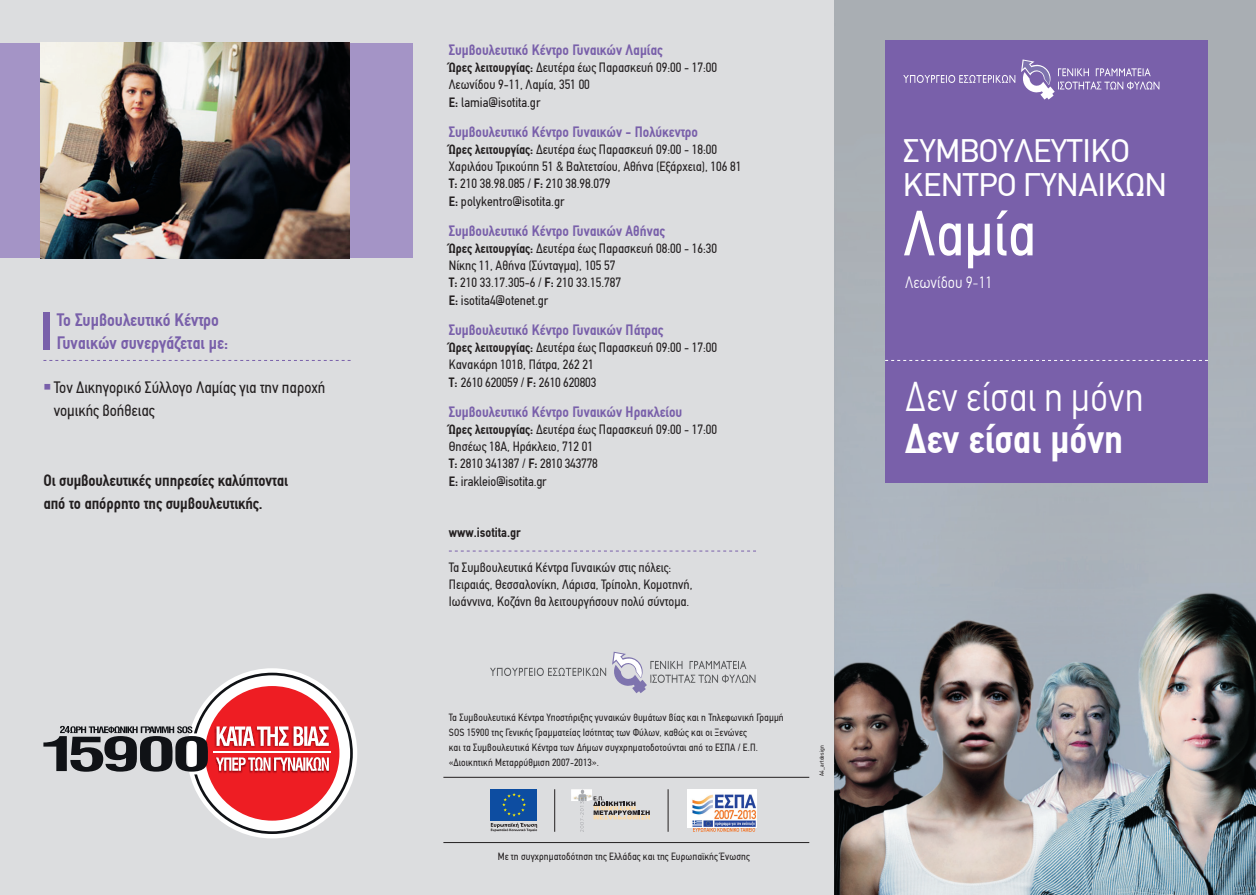
<style>
.page{position:relative;width:1256px;height:895px;background:#fff}
.page>*{position:absolute;margin:0;border:0;box-sizing:border-box;transform-origin:0 0}
.t1{font:condensed 64.05px "PF Din Text";color:#fff}
.t2{font:300 condensed 41.55px "PF Din Text";color:#fff}
.t3{font:700 condensed 41.55px "PF Din Text";color:#fff}
.t4{font:32.55px/34.5px "PF Din Text";color:#fff}
.t5{font:700 condensed 18px/22.5px "PF Din Text";color:#7960aa}
.t6{font:700 condensed 16.5px/23.2px "PF Din Text";letter-spacing:-.005em;color:#231f20}
.t7{font:condensed 16.5px/23.2px "PF Din Text";color:#231f20}
.t8{font:300 condensed 16.5px "PF Din Text";color:#fff}
.t9{font:700 condensed 15px "PF Din Text";color:#7960aa}
.t10{font:condensed 13.5px/17.2px "PF Din Text";color:#231f20}
.t11{font:700 condensed 13.5px "PF Din Text";color:#231f20}
.t12{font:condensed 10.5px/15px "PF Din Text";letter-spacing:.01em;color:#231f20}
.t13{font:condensed 6px "PF Din Text";letter-spacing:.03em;color:#231f20}
.s1{font-weight:700}
</style>
<div class="page">
<div style="left:0;top:0;width:1255px;height:894px;background:#dcdddf"></div>
<img style="left:834px;top:0;width:421px;height:894px">
<div style="left:885px;top:41px;width:322px;height:442px;background:#7960aa"></div>
<div style="left:0;top:44px;width:413px;height:214px;background:#a494c6"></div>
<div style="left:43px;top:313px;width:7px;height:37px;background:#7960aa"></div>
<svg style="left:43px;top:672px;width:310px;height:162px"></svg>
<hr style="left:213px;top:751px;width:117px;height:1px;background:#fff">
<svg style="left:43px;top:360px;width:307px;height:1px"></svg>
<svg style="left:903px;top:59px;width:256px;height:41px"></svg>
<svg style="left:885px;top:360px;width:322px;height:1px"></svg>
<svg style="left:449px;top:550px;width:307px;height:1px"></svg>
<svg style="left:693px;top:827px;width:62px;height:4px"></svg>
<img style="left:687px;top:789px;width:69px;height:38px">
<img style="left:571px;top:789px;width:21px;height:12px">
<svg style="left:580px;top:801px;width:3px;height:30px"></svg>
<svg style="left:593px;top:796px;width:56px;height:23px"></svg>
<div style="left:491px;top:789px;width:46px;height:31px;background:#0d4da1"></div>
<svg style="left:502px;top:793px;width:24px;height:23px"></svg>
<svg style="left:491px;top:822px;width:46px;height:9px"></svg>
<hr style="left:554px;top:789px;width:1px;height:42px;background:#231f20">
<hr style="left:667px;top:789px;width:1px;height:42px;background:#231f20">
<hr style="left:443px;top:777px;width:366px;height:1px;background:#231f20">
<hr style="left:443px;top:842px;width:366px;height:1px;background:#231f20">
<svg style="left:490px;top:667px;width:116px;height:9px"></svg>
<svg style="left:612px;top:651px;width:143px;height:42px"></svg>
<img style="left:41px;top:43px;width:309px;height:215px">
<h3 class="t5" style="left:57px;top:309px;width:173px">Το Συμβουλευτικό Κέντρο<br>Γυναικών συνεργάζεται με:</h3>
<p class="t7" style="left:54px;top:376px;width:273px;text-indent:-10px"><sup>■</sup> Τον Δικηγορικό Σύλλογο Λαμίας για την παροχή νομικής βοήθειας</p>
<p class="t6" style="left:43px;top:469px;width:246px">Οι συμβουλευτικές υπηρεσίες καλύπτονται από το απόρρητο της συμβουλευτικής.</p>
<p class="t9" style="left:449px;top:41px;width:215px">Συμβουλευτικό Κέντρο Γυναικών Λαμίας</p>
<p class="t10" style="left:449px;top:59px;width:270px"><span class="s1">Ώρες λειτουργίας:</span> Δευτέρα έως Παρασκευή 09:00 - 17:00<br>Λεωνίδου 9-11, Λαμία, 351 00<br><span class="s1">E:</span> lamia@isotita.gr</p>
<p class="t9" style="left:449px;top:123px;width:250px">Συμβουλευτικό Κέντρο Γυναικών - Πολύκεντρο</p>
<p class="t10" style="left:449px;top:141px;width:294px"><span class="s1">Ώρες λειτουργίας:</span> Δευτέρα έως Παρασκευή 09:00 - 18:00<br>Χαριλάου Τρικούπη 51 &amp; Βαλτετσίου, Αθήνα (Εξάρχεια), 106 81<br><span class="s1">Τ:</span> 210 38.98.085 / <span class="s1">F:</span> 210 38.98.079<br><span class="s1">E:</span> polykentro@isotita.gr</p>
<p class="t9" style="left:449px;top:222px;width:217px">Συμβουλευτικό Κέντρο Γυναικών Αθήνας</p>
<p class="t10" style="left:449px;top:240px;width:270px"><span class="s1">Ώρες λειτουργίας:</span> Δευτέρα έως Παρασκευή 08:00 - 16:30<br>Νίκης 11, Αθήνα (Σύνταγμα), 105 57<br><span class="s1">Τ:</span> 210 33.17.305-6 / <span class="s1">F:</span> 210 33.15.787<br><span class="s1">E:</span> isotita4@otenet.gr</p>
<p class="t9" style="left:449px;top:321px;width:216px">Συμβουλευτικό Κέντρο Γυναικών Πάτρας</p>
<p class="t10" style="left:449px;top:339px;width:270px"><span class="s1">Ώρες λειτουργίας:</span> Δευτέρα έως Παρασκευή 09:00 - 17:00<br>Κανακάρη 101β, Πάτρα, 262 21<br><span class="s1">Τ:</span> 2610 620059 / <span class="s1">F:</span> 2610 620803</p>
<p class="t9" style="left:449px;top:402px;width:235px">Συμβουλευτικό Κέντρο Γυναικών Ηρακλείου</p>
<p class="t10" style="left:449px;top:420px;width:270px"><span class="s1">Ώρες λειτουργίας:</span> Δευτέρα έως Παρασκευή 09:00 - 17:00<br>Θησέως 18Α, Ηράκλειο, 712 01<br><span class="s1">Τ:</span> 2810 341387 / <span class="s1">F:</span> 2810 343778<br><span class="s1">E:</span> irakleio@isotita.gr</p>
<p class="t11" style="left:449px;top:525px;width:73px">www.isotita.gr</p>
<p class="t10" style="left:449px;top:558px;width:245px">Τα Συμβουλευτικά Κέντρα Γυναικών στις πόλεις:<br>Πειραιάς, Θεσσαλονίκη, Λάρισα, Τρίπολη, Κομοτηνή,<br>Ιωάννινα, Κοζάνη θα λειτουργήσουν πολύ σύντομα.</p>
<p class="t12" style="left:449px;top:709px;width:336px">Τα Συμβουλευτικά Κέντρα Υποστήριξης γυναικών θυμάτων βίας και η Τηλεφωνική Γραμμή SOS 15900 της Γενικής Γραμματείας Ισότητας των Φύλων, καθώς και οι Ξενώνες<br>και τα Συμβουλευτικά Κέντρα των Δήμων συγχρηματοδοτούνται από το ΕΣΠΑ / Ε.Π. «Διοικητική Μεταρρύθμιση 2007-2013».</p>
<p class="t12" style="left:497px;top:848px;width:253px">Με τη συγχρηματοδότηση της Ελλάδας και της Ευρωπαϊκής Ένωσης</p>
<p class="t13" style="left:818px;top:776px;width:32px;rotate:-90deg">A4_artdesign</p>
<h3 class="t4" style="left:903px;top:133px;width:265px">Συμβουλευτικό<br>Κέντρο Γυναικών</h3>
<h1 class="t1" style="left:903px;top:196px;width:134px">Λαμία</h1>
<p class="t8" style="left:905px;top:273px;width:89px">Λεωνίδου 9-11</p>
<h2 class="t2" style="left:905px;top:372px;width:240px">Δεν είσαι η μόνη</h2>
<h2 class="t3" style="left:905px;top:414px;width:219px">Δεν είσαι μόνη</h2>
</div>
